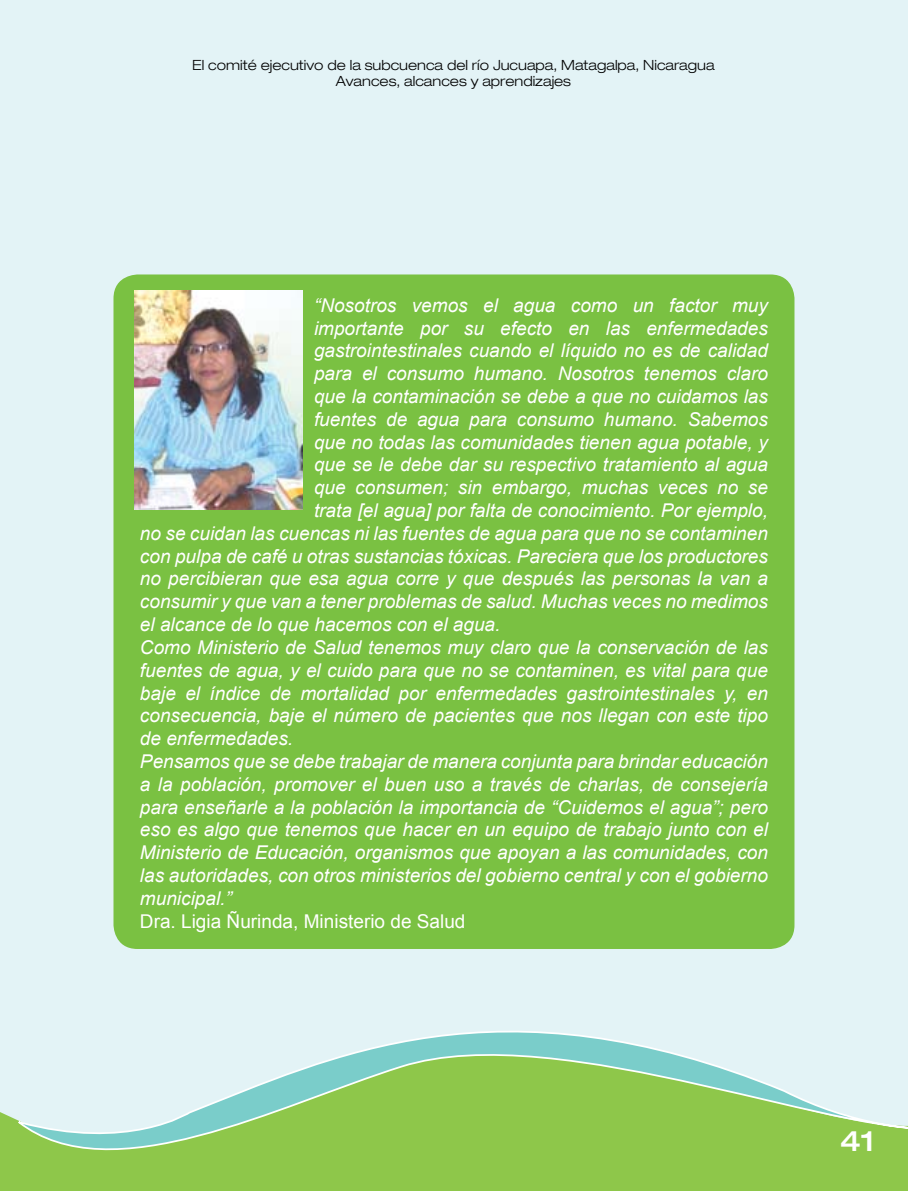
<style>
.page{position:relative;width:908px;height:1191px;background:#fff}
.page>*{position:absolute;margin:0;border:0;box-sizing:border-box;transform-origin:0 0}
.t1{font:500 expanded 28px "Helvetica Neue";color:#fff}
.t2{font:italic 19px "Arial";color:#fff}
.t3{font:19px "Arial";color:#fff}
.t4{font:300 expanded 14px/16.8px "Helvetica Neue";color:#000;text-align:center}
</style>
<div class="page">
<div style="left:0;top:0;width:907px;height:1046px;background:#e3f3f6"></div>
<svg style="left:11px;top:973px;width:896px;height:218px;background:#b6ddaa"></svg>
<div style="left:113px;top:274px;width:681px;height:675px;background:#7ac142;border-radius:24px"></div>
<img style="left:134px;top:290px;width:168px;height:219px">
<p class="t4" style="left:192px;top:56px;width:523px">El comité ejecutivo de la subcuenca del río Jucuapa, Matagalpa, Nicaragua<br>Avances, alcances y aprendizajes</p>
<p class="t2" style="left:314px;top:294px;width:455px">“Nosotros vemos el agua como un factor muy</p>
<p class="t2" style="left:314px;top:317px;width:455px">importante por su efecto en las enfermedades</p>
<p class="t2" style="left:314px;top:340px;width:455px">gastrointestinales cuando el líquido no es de calidad</p>
<p class="t2" style="left:314px;top:363px;width:455px">para el consumo humano. Nosotros tenemos claro</p>
<p class="t2" style="left:314px;top:386px;width:455px">que la contaminación se debe a que no cuidamos las</p>
<p class="t2" style="left:314px;top:408px;width:455px">fuentes de agua para consumo humano. Sabemos</p>
<p class="t2" style="left:314px;top:431px;width:455px">que no todas las comunidades tienen agua potable, y</p>
<p class="t2" style="left:314px;top:454px;width:455px">que se le debe dar su respectivo tratamiento al agua</p>
<p class="t2" style="left:314px;top:477px;width:455px">que consumen; sin embargo, muchas veces no se</p>
<p class="t2" style="left:314px;top:500px;width:455px">trata [el agua] por falta de conocimiento. Por ejemplo,</p>
<p class="t2" style="left:140px;top:522px;width:629px">no se cuidan las cuencas ni las fuentes de agua para que no se contaminen</p>
<p class="t2" style="left:140px;top:545px;width:629px">con pulpa de café u otras sustancias tóxicas. Pareciera que los productores</p>
<p class="t2" style="left:140px;top:568px;width:629px">no percibieran que esa agua corre y que después las personas la van a</p>
<p class="t2" style="left:140px;top:591px;width:629px">consumir y que van a tener problemas de salud. Muchas veces no medimos</p>
<p class="t2" style="left:140px;top:614px;width:362px">el alcance de lo que hacemos con el agua.</p>
<p class="t2" style="left:140px;top:636px;width:629px">Como Ministerio de Salud tenemos muy claro que la conservación de las</p>
<p class="t2" style="left:140px;top:659px;width:629px">fuentes de agua, y el cuido para que no se contaminen, es vital para que</p>
<p class="t2" style="left:140px;top:682px;width:629px">baje el índice de mortalidad por enfermedades gastrointestinales y, en</p>
<p class="t2" style="left:140px;top:705px;width:629px">consecuencia, baje el número de pacientes que nos llegan con este tipo</p>
<p class="t2" style="left:140px;top:728px;width:155px">de enfermedades.</p>
<p class="t2" style="left:140px;top:750px;width:629px">Pensamos que se debe trabajar de manera conjunta para brindar educación</p>
<p class="t2" style="left:140px;top:773px;width:629px">a la población, promover el buen uso a través de charlas, de consejería</p>
<p class="t2" style="left:140px;top:796px;width:629px">para enseñarle a la población la importancia de “Cuidemos el agua”; pero</p>
<p class="t2" style="left:140px;top:819px;width:629px">eso es algo que tenemos que hacer en un equipo de trabajo junto con el</p>
<p class="t2" style="left:140px;top:842px;width:629px">Ministerio de Educación, organismos que apoyan a las comunidades, con</p>
<p class="t2" style="left:140px;top:864px;width:629px">las autoridades, con otros ministerios del gobierno central y con el gobierno</p>
<p class="t2" style="left:140px;top:887px;width:93px">municipal.”</p>
<p class="t3" style="left:140px;top:910px;width:327px">Dra. Ligia Ñurinda, Ministerio de Salud</p>
<h1 class="t1" style="left:839px;top:1124px;width:36px">41</h1>
</div>
